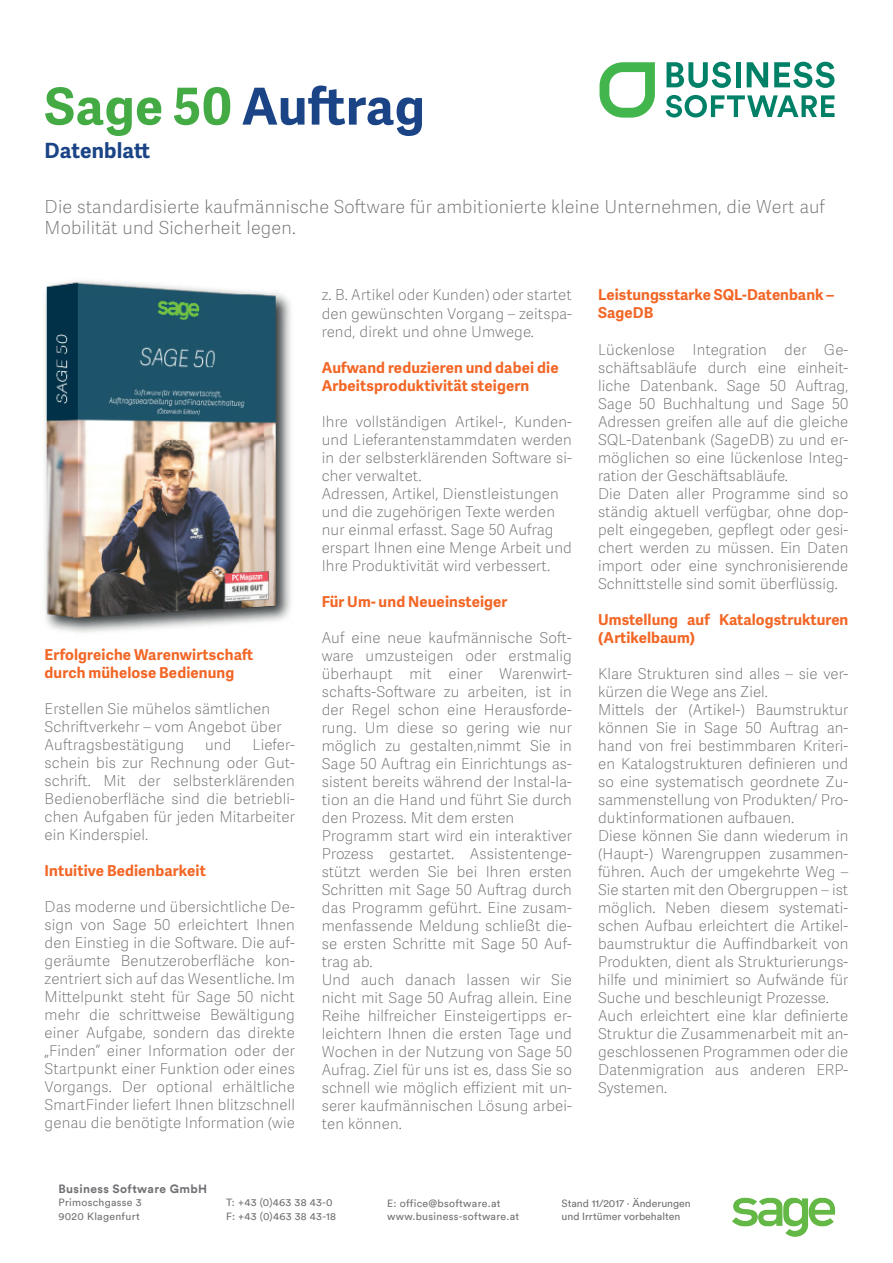
<style>
.page{position:relative;width:893px;height:1263px;background:#fff}
.page>*{position:absolute;margin:0;border:0;box-sizing:border-box;transform-origin:0 0}
.t1{font:700 51px "Adelle Sans SAGE";letter-spacing:.01em;color:#1a4486}
.t2{font:700 21px "Adelle Sans SAGE";letter-spacing:.005em;color:#1a4486}
.t3{font:18px/21px "Adelle Sans SAGE Th";letter-spacing:.01em;color:#717074}
.t4{font:15px/18px "Adelle Sans SAGE Th";letter-spacing:.005em;color:#6c6d70}
.t5{font:700 15px/18px "Adelle Sans SAGE";letter-spacing:.01em;color:#f26626}
.t6{font:700 12px "Circular TT";letter-spacing:.03em;color:#717074}
.t7{font:10.5px/13.5px "Circular TT";letter-spacing:.025em;color:#717074}
.t8{font:10.5px/13.5px "Circular TT";color:#717074}
.s1{color:#43aa44}
</style>
<div class="page">
<svg style="left:667px;top:62px;width:64px;height:26px"></svg>
<div style="left:736px;top:62px;width:5px;height:25px;background:#008067"></div>
<svg style="left:747px;top:62px;width:21px;height:25px"></svg>
<svg style="left:774px;top:62px;width:60px;height:26px"></svg>
<svg style="left:666px;top:95px;width:168px;height:22px"></svg>
<svg style="left:599px;top:62px;width:56px;height:56px"></svg>
<img style="left:732px;top:1197px;width:104px;height:40px">
<img style="left:45px;top:280px;width:246px;height:353px">
<h1 class="t1" style="left:45px;top:69px;width:382px"><span class="s1">Sage 50</span> Auftrag</h1>
<h2 class="t2" style="left:45px;top:135px;width:107px">Datenblatt</h2>
<p class="t3" style="left:45px;top:196px;width:782px">Die standardisierte kaufmännische Software für ambitionierte kleine Unternehmen, die Wert auf<br>Mobilität und Sicherheit legen.</p>
<p class="t5" style="left:45px;top:645px;width:210px">Erfolgreiche Warenwirtschaft durch mühelose Bedienung</p>
<p class="t4" style="left:45px;top:699px;width:238px">Erstellen Sie mühelos sämtlichen<br>Schriftverkehr – vom Angebot über<br>Auftragsbestätigung</p>
<p class="t4" style="left:45px;top:735px;width:252px;text-align:justify;text-indent:208px">Liefer&shy;schein bis zur Rechnung oder Gut&shy;schrift. Mit der selbsterklärenden Bedienoberfläche sind die betriebli&shy;chen Aufgaben für jeden Mitarbeiter ein Kinderspiel.</p>
<p class="t5" style="left:45px;top:861px;width:163px">Intuitive Bedienbarkeit</p>
<p class="t4" style="left:45px;top:897px;width:252px;text-align:justify">Das moderne und übersichtliche De&shy;sign von Sage 50 erleichtert Ihnen den Einstieg in die Software. Die auf&shy;geräumte Benutzeroberfläche kon&shy;zentriert sich auf das Wesentliche. Im Mittelpunkt steht für Sage 50 nicht mehr die schrittweise Bewältigung einer Aufgabe, sondern das direkte „Finden“ einer Information oder der Startpunkt einer Funktion oder eines Vorgangs. Der optional erhältliche SmartFinder liefert Ihnen blitzschnell genau die benötigte Information (wie</p>
<p class="t4" style="left:205px;top:735px;width:28px">und</p>
<p class="t4" style="left:322px;top:286px;width:252px;text-align:justify">z. B. Artikel oder Kunden) oder startet den gewünschten Vorgang – zeitspa&shy;rend, direkt und ohne Umwege.</p>
<p class="t5" style="left:322px;top:357px;width:238px">Aufwand reduzieren und dabei die<br>Arbeitsproduktivität steigern</p>
<p class="t4" style="left:322px;top:412px;width:252px">Ihre vollständigen Artikel-, Kunden&shy;und Lieferantenstammdaten werden in der selbsterklärenden Software si&shy;cher verwaltet.<br>Adressen, Artikel, Dienstleistungen und die zugehörigen Texte werden nur einmal erfasst. Sage 50 Aufrag erspart Ihnen eine Menge Arbeit und Ihre Produktivität wird verbessert.</p>
<p class="t5" style="left:322px;top:591px;width:187px">Für Um- und Neueinsteiger</p>
<p class="t4" style="left:322px;top:628px;width:252px">Auf eine neue kaufmännische Soft&shy;ware umzusteigen oder erstmalig überhaupt mit einer Warenwirt&shy;schafts-Software zu arbeiten, ist in der Regel schon eine Herausforde&shy;rung. Um diese so gering wie nur möglich zu gestalten,nimmt Sie in Sage 50 Auftrag ein Einrichtungs as&shy;sistent bereits während der Instal-la&shy;tion an die Hand und führt Sie durch den Prozess. Mit dem ersten Programm start wird ein interaktiver Prozess gestartet. Assistentenge&shy;stützt werden Sie bei Ihren ersten Schritten mit Sage 50 Auftrag durch das Programm geführt. Eine zusam&shy;menfassende Meldung schließt die&shy;se ersten Schritte mit Sage 50 Auf&shy;trag ab.<br>Und auch danach lassen wir Sie nicht mit Sage 50 Aufrag allein. Eine Reihe hilfreicher Einsteigertipps er&shy;leichtern Ihnen die ersten Tage und Wochen in der Nutzung von Sage 50<br>Aufrag. Ziel für uns ist es, dass Sie so schnell wie möglich effizient mit un&shy;serer kaufmännischen Lösung arbei&shy;ten können.</p>
<p class="t5" style="left:598px;top:285px;width:237px">Leistungsstarke SQL-Datenbank –<br>SageDB</p>
<p class="t4" style="left:598px;top:340px;width:252px">Lückenlose Integration der Ge&shy;schäftsabläufe durch eine einheit&shy;liche Datenbank. Sage 50 Auftrag, Sage 50 Buchhaltung und Sage 50<br>Adressen greifen alle auf die gleiche SQL-Datenbank (SageDB) zu und er&shy;möglichen so eine lückenlose Integ&shy;ration der Geschäftsabläufe.<br>Die Daten aller Programme sind so ständig aktuell verfügbar, ohne dop&shy;pelt eingegeben, gepflegt oder gesi&shy;chert werden zu müssen. Ein Daten import oder eine synchronisierende Schnittstelle sind somit überflüssig.</p>
<p class="t5" style="left:598px;top:609px;width:252px">Umstellung auf Katalogstrukturen (Artikelbaum)</p>
<p class="t4" style="left:598px;top:664px;width:252px">Klare Strukturen sind alles – sie ver&shy;kürzen die Wege ans Ziel.<br>Mittels der (Artikel-) Baumstruktur können Sie in Sage 50 Auftrag an&shy;hand von frei bestimmbaren Kriteri&shy;en Katalogstrukturen definieren und so eine systematisch geordnete Zu&shy;sammenstellung von Produkten/ Pro&shy;duktinformationen aufbauen.<br>Diese können Sie dann wiederum in (Haupt-) Warengruppen zusammen&shy;führen. Auch der umgekehrte Weg – Sie starten mit den Obergruppen – ist möglich. Neben diesem systemati&shy;schen Aufbau erleichtert die Artikel&shy;baumstruktur die Auffindbarkeit von Produkten, dient als Strukturierungs&shy;hilfe und minimiert so Aufwände für Suche und beschleunigt Prozesse.<br>Auch erleichtert eine klar definierte Struktur die Zusammenarbeit mit an&shy;geschlossenen Programmen oder die Datenmigration aus anderen ERP-Systemen.</p>
<p class="t6" style="left:58px;top:1181px;width:150px">Business Software GmbH</p>
<p class="t7" style="left:58px;top:1196px;width:85px">Primoschgasse 3<br>9020 Klagenfurt</p>
<p class="t7" style="left:226px;top:1196px;width:112px">T: +43 (0)463 38 43-0<br>F: +43 (0)463 38 43-18</p>
<p class="t7" style="left:387px;top:1196px;width:134px">E: office@bsoftware.at www.business-software.at</p>
<p class="t8" style="left:561px;top:1196px;width:131px">Stand 11/2017 · Änderungen und Irrtümer vorbehalten</p>
</div>
